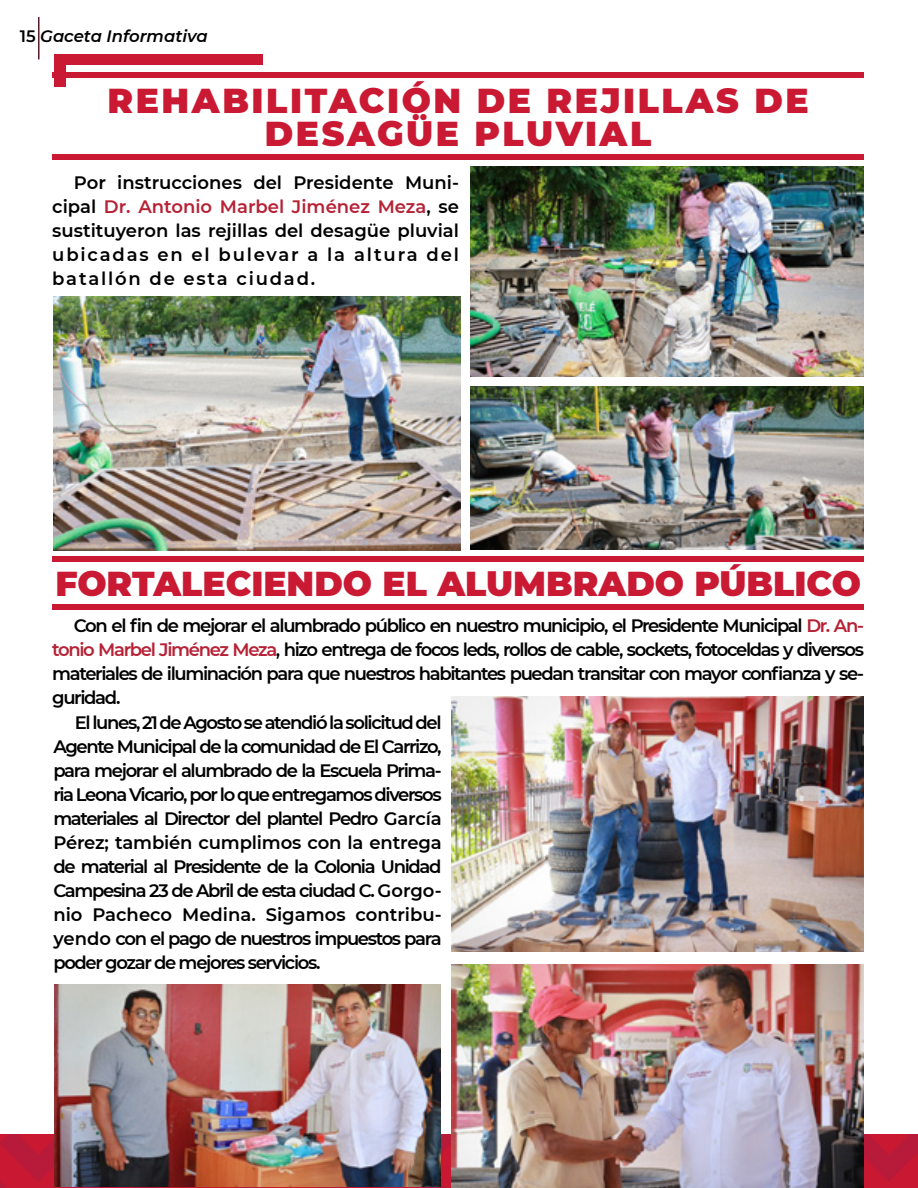
<style>
.page{position:relative;width:918px;height:1188px;background:#fff}
.page>*{position:absolute;margin:0;border:0;box-sizing:border-box;transform-origin:0 0}
.t1{font:900 34.5px/33px "Montserrat";letter-spacing:.065em;color:#ca1933;text-align:center}
.t2{font:900 34.5px "Montserrat";color:#ca1933}
.t3{font:600 18px/24px "Montserrat";letter-spacing:-.075em;color:#000;text-align:justify}
.t4{font:600 18px "Montserrat";letter-spacing:-.01em;color:#000}
.t5{font:600 18px "Montserrat";color:#000}
.t6{font:italic 600 16.5px "Montserrat";color:#000}
.s1{font-style:normal}
.s2{color:#b62135}
</style>
<div class="page">
<svg style="left:0;top:1134px;width:918px;height:54px;background:#bc1b35"></svg>
<div style="left:54px;top:54px;width:208px;height:11px;background:#ca1933"></div>
<div style="left:54px;top:54px;width:12px;height:33px;background:#ca1933"></div>
<hr style="left:38px;top:17px;width:2px;height:42px;background:#5a1b29">
<div style="left:52px;top:72px;width:812px;height:6px;background:#ca1933"></div>
<div style="left:52px;top:557px;width:812px;height:5px;background:#ca1933"></div>
<div style="left:52px;top:154px;width:812px;height:6px;background:#ca1933"></div>
<div style="left:52px;top:605px;width:812px;height:5px;background:#ca1933"></div>
<img style="left:451px;top:697px;width:413px;height:255px">
<img style="left:451px;top:965px;width:413px;height:223px">
<img style="left:54px;top:984px;width:387px;height:202px">
<img style="left:471px;top:166px;width:393px;height:211px">
<img style="left:471px;top:386px;width:393px;height:164px">
<img style="left:53px;top:296px;width:407px;height:255px">
<p class="t6" style="left:20px;top:24px;width:189px"><span class="s1">15</span> Gaceta Informativa</p>
<h1 class="t1" style="left:108px;top:82px;width:703px">REHABILITACIÓN DE REJILLAS DE<br>DESAGÜE PLUVIAL</h1>
<p class="t3" style="left:52px;top:170px;width:408px;text-indent:22px">Por instrucciones del Presidente Muni&shy;cipal <span class="s2">Dr. Antonio Marbel Jiménez Meza</span>, se sustituyeron las rejillas del desagüe pluvial ubicadas en el bulevar a la altura del batallón de esta ciudad.</p>
<h1 class="t2" style="left:55px;top:558px;width:807px">FORTALECIENDO EL ALUMBRADO PÚBLICO</h1>
<p class="t3" style="left:74px;top:613px;width:792px">Con el fin de mejorar el alumbrado público en nuestro municipio, el Presidente Municipal <span class="s2">Dr. An-</span></p>
<p class="t3" style="left:52px;top:637px;width:813px"><span class="s2">tonio Marbel Jiménez Meza</span>, hizo entrega de focos leds, rollos de cable, sockets, fotoceldas y diversos</p>
<p class="t3" style="left:52px;top:661px;width:813px">materiales de iluminación para que nuestros habitantes puedan transitar con mayor confianza y se-</p>
<p class="t3" style="left:52px;top:685px;width:70px">guridad.</p>
<p class="t3" style="left:75px;top:710px;width:368px">El lunes, 21 de Agosto se atendió la solicitud del</p>
<p class="t3" style="left:53px;top:734px;width:390px">Agente Municipal de la comunidad de El Carrizo,</p>
<p class="t3" style="left:53px;top:758px;width:390px">para mejorar el alumbrado de la Escuela Prima-</p>
<p class="t3" style="left:53px;top:782px;width:390px">ria Leona Vicario, por lo que entregamos diversos</p>
<p class="t3" style="left:53px;top:806px;width:390px">materiales al Director del plantel Pedro García</p>
<p class="t4" style="left:53px;top:830px;width:390px">Pérez; también cumplimos con la entrega</p>
<p class="t3" style="left:53px;top:854px;width:390px">de material al Presidente de la Colonia Unidad</p>
<p class="t3" style="left:53px;top:878px;width:390px">Campesina 23 de Abril de esta ciudad C. Gorgo-</p>
<p class="t5" style="left:53px;top:902px;width:390px">nio Pacheco Medina. Sigamos contribu-</p>
<p class="t3" style="left:53px;top:926px;width:390px">yendo con el pago de nuestros impuestos para</p>
<p class="t3" style="left:53px;top:950px;width:269px">poder gozar de mejores servicios.</p>
</div>
